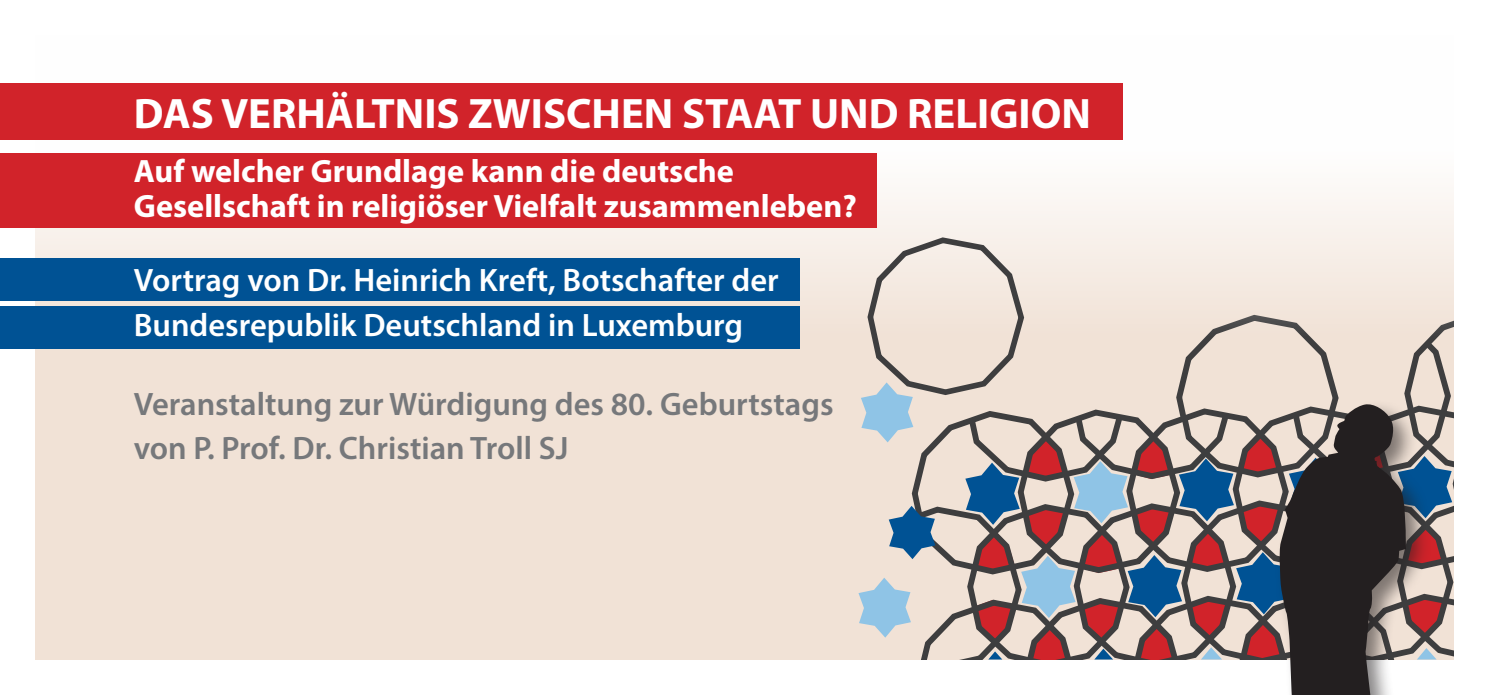
<style>
.page{position:relative;width:1489px;height:695px;background:#fff}
.page>*{position:absolute;margin:0;border:0;box-sizing:border-box;transform-origin:0 0}
.t1{font:700 42.75px "Myriad Pro";color:#fff}
.t2{font:700 32.5px/35.5px "Myriad Pro";color:#fff}
.t3{font:600 32.5px/44.2px "Myriad Pro";color:#fff}
.t4{font:600 32.5px/44.2px "Myriad Pro";color:#76787b}
</style>
<div class="page">
<div style="left:35px;top:35px;width:1418px;height:624px;background:linear-gradient(to bottom,#fcfbfb,#ecd9ca)"></div>
<svg style="left:858px;top:234px;width:595px;height:460px;background:#baafac"></svg>
<div style="left:0;top:83px;width:1121px;height:57px;background:#d1232a"></div>
<div style="left:0;top:153px;width:876px;height:74px;background:#d1232a"></div>
<div style="left:0;top:259px;width:799px;height:42px;background:#005294"></div>
<div style="left:0;top:306px;width:799px;height:43px;background:#005294"></div>
<h1 class="t1" style="left:134px;top:86px;width:958px">DAS VERHÄLTNIS ZWISCHEN STAAT UND RELIGION</h1>
<p class="t2" style="left:134px;top:152px;width:724px">Auf welcher Grundlage kann die deutsche<br>Gesellschaft in religiöser Vielfalt zusammenleben?</p>
<p class="t3" style="left:134px;top:257px;width:646px">Vortrag von Dr. Heinrich Kreft, Botschafter der<br>Bundesrepublik Deutschland in Luxemburg</p>
<p class="t4" style="left:134px;top:380px;width:701px">Veranstaltung zur Würdigung des 80. Geburtstags von P. Prof. Dr. Christian Troll SJ</p>
</div>
